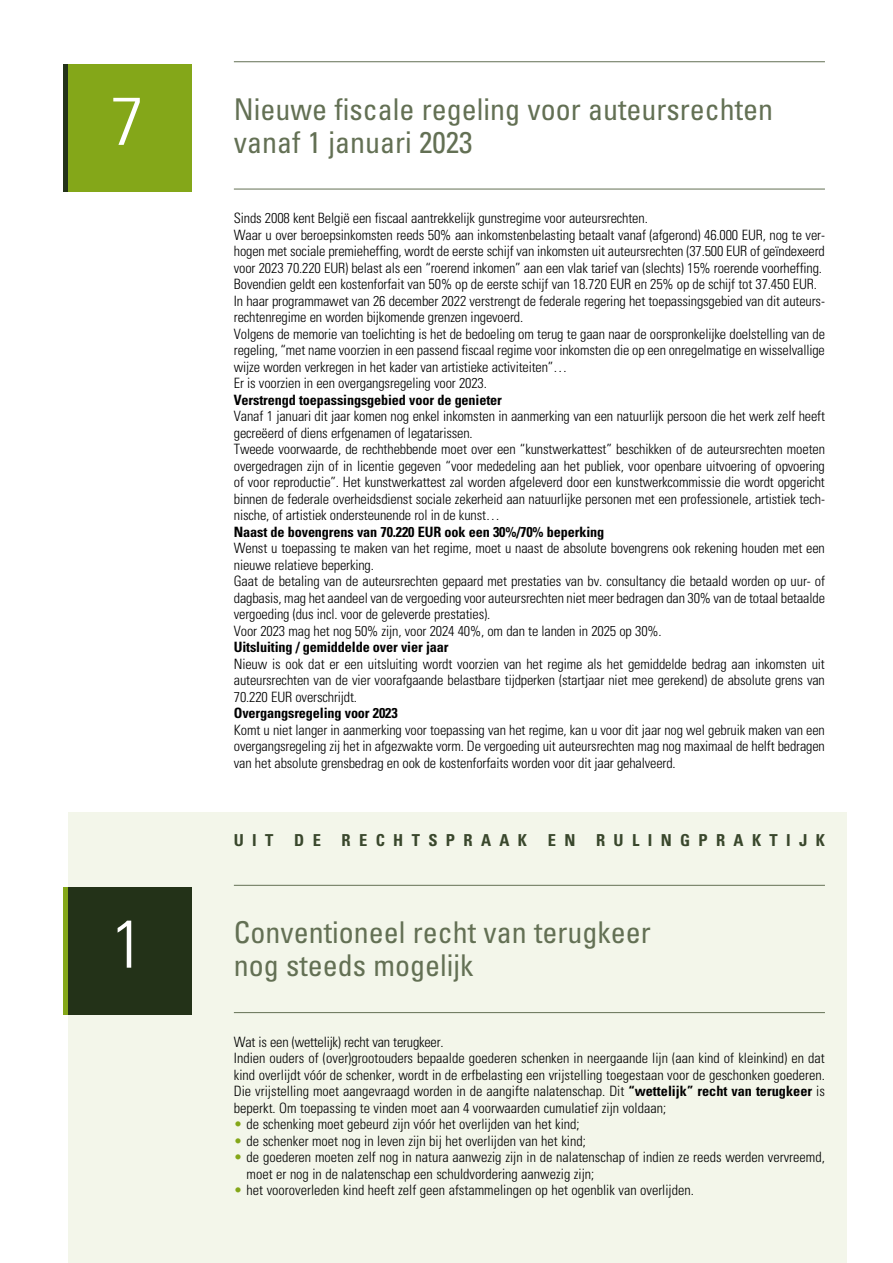
<style>
.page{position:relative;width:893px;height:1263px;background:#fff}
.page>*{position:absolute;margin:0;border:0;box-sizing:border-box;transform-origin:0 0}
.t1{font:300 condensed 67.5px "Univers LT Std";color:#fff;scale:1.11 1}
.t2{font:condensed 30px/33px "Univers LT Std";color:#637054}
.t3{font:700 condensed 16.5px "Univers LT Std";letter-spacing:.505em;color:#39472c}
.t4{font:300 condensed 14.25px/16.5px "Univers LT Std";letter-spacing:-.01em;color:#000}
.t5{font:700 condensed 14.25px "Univers LT Std";letter-spacing:-.01em;color:#000}
.s1{font-weight:700}
.s2{color:#84a719}
</style>
<div class="page">
<div style="left:68px;top:813px;width:778px;height:450px;background:#f3f6ea"></div>
<div style="left:64px;top:887px;width:127px;height:128px;background:#233218"></div>
<hr style="left:234px;top:885px;width:591px;height:1px;background:#637054">
<hr style="left:234px;top:1012px;width:591px;height:1px;background:#637054">
<hr style="left:64px;top:887px;width:4px;height:128px;background:#84a719">
<div style="left:64px;top:64px;width:127px;height:127px;background:#84a719"></div>
<hr style="left:234px;top:61px;width:591px;height:1px;background:#637054">
<hr style="left:234px;top:189px;width:591px;height:1px;background:#637054">
<hr style="left:64px;top:64px;width:4px;height:127px;background:#233218">
<h1 class="t1" style="left:111px;top:81px;width:32px">7</h1>
<h2 class="t2" style="left:234px;top:92px;width:541px">Nieuwe fiscale regeling voor auteursrechten vanaf 1 januari 2023</h2>
<p class="t4" style="left:234px;top:210px;width:593px">Sinds 2008 kent België een fiscaal aantrekkelijk gunstregime voor auteursrechten.<br>Waar u over beroepsinkomsten reeds 50% aan inkomstenbelasting betaalt vanaf (afgerond) 46.000 EUR, nog te ver&shy;hogen met sociale premieheffing, wordt de eerste schijf van inkomsten uit auteursrechten (37.500 EUR of geïndexeerd voor 2023 70.220 EUR) belast als een “roerend inkomen” aan een vlak tarief van (slechts) 15% roerende voorheffing.<br>Bovendien geldt een kostenforfait van 50% op de eerste schijf van 18.720 EUR en 25% op de schijf tot 37.450 EUR.<br>In haar programmawet van 26 december 2022 verstrengt de federale regering het toepassingsgebied van dit auteurs&shy;rechtenregime en worden bijkomende grenzen ingevoerd.<br>Volgens de memorie van toelichting is het de bedoeling om terug te gaan naar de oorspronkelijke doelstelling van de regeling, “met name voorzien in een passend fiscaal regime voor inkomsten die op een onregelmatige en wisselvallige wijze worden verkregen in het kader van artistieke activiteiten”…<br>Er is voorzien in een overgangsregeling voor 2023.</p>
<p class="t5" style="left:234px;top:391px;width:270px">Verstrengd toepassingsgebied voor de genieter</p>
<p class="t4" style="left:234px;top:408px;width:593px">Vanaf 1 januari dit jaar komen nog enkel inkomsten in aanmerking van een natuurlijk persoon die het werk zelf heeft gecreëerd of diens erfgenamen of legatarissen.<br>Tweede voorwaarde, de rechthebbende moet over een “kunstwerkattest” beschikken of de auteursrechten moeten overgedragen zijn of in licentie gegeven “voor mededeling aan het publiek, voor openbare uitvoering of opvoering of voor reproductie”. Het kunstwerkattest zal worden afgeleverd door een kunstwerkcommissie die wordt opgericht binnen de federale overheidsdienst sociale zekerheid aan natuurlijke personen met een professionele, artistiek tech&shy;nische, of artistiek ondersteunende rol in de kunst…</p>
<p class="t5" style="left:234px;top:523px;width:372px">Naast de bovengrens van 70.220 EUR ook een 30%/70% beperking</p>
<p class="t4" style="left:234px;top:540px;width:593px">Wenst u toepassing te maken van het regime, moet u naast de absolute bovengrens ook rekening houden met een nieuwe relatieve beperking.<br>Gaat de betaling van de auteursrechten gepaard met prestaties van bv. consultancy die betaald worden op uur- of dagbasis, mag het aandeel van de vergoeding voor auteursrechten niet meer bedragen dan 30% van de totaal betaalde vergoeding (dus incl. voor de geleverde prestaties).<br>Voor 2023 mag het nog 50% zijn, voor 2024 40%, om dan te landen in 2025 op 30%.</p>
<p class="t5" style="left:234px;top:639px;width:216px">Uitsluiting / gemiddelde over vier jaar</p>
<p class="t4" style="left:234px;top:656px;width:593px;text-align:justify">Nieuw is ook dat er een uitsluiting wordt voorzien van het regime als het gemiddelde bedrag aan inkomsten uit auteursrechten van de vier voorafgaande belastbare tijdperken (startjaar niet mee gerekend) de absolute grens van 70.220 EUR overschrijdt.</p>
<p class="t5" style="left:234px;top:705px;width:165px">Overgangsregeling voor 2023</p>
<p class="t4" style="left:234px;top:722px;width:593px;text-align:justify">Komt u niet langer in aanmerking voor toepassing van het regime, kan u voor dit jaar nog wel gebruik maken van een overgangsregeling zij het in afgezwakte vorm. De vergoeding uit auteursrechten mag nog maximaal de helft bedragen van het absolute grensbedrag en ook de kostenforfaits worden voor dit jaar gehalveerd.</p>
<p class="t3" style="left:234px;top:830px;width:41px">UIT</p>
<p class="t3" style="left:294px;top:830px;width:28px">D E</p>
<p class="t3" style="left:342px;top:830px;width:187px">RECHTSPRAAK</p>
<p class="t3" style="left:548px;top:830px;width:29px">E N</p>
<p class="t3" style="left:596px;top:830px;width:230px">RULINGPRAKTIJK</p>
<h1 class="t1" style="left:111px;top:903px;width:32px">1</h1>
<h2 class="t2" style="left:234px;top:915px;width:418px">Conventioneel recht van terugkeer nog steeds mogelijk</h2>
<p class="t4" style="left:234px;top:1033px;width:593px">Wat is een (wettelijk) recht van terugkeer.<br>Indien ouders of (over)grootouders bepaalde goederen schenken in neergaande lijn (aan kind of kleinkind) en dat kind overlijdt vóór de schenker, wordt in de erfbelasting een vrijstelling toegestaan voor de geschonken goederen.<br>Die vrijstelling moet aangevraagd worden in de aangifte nalatenschap. Dit <span class="s1">“wettelijk” recht van terugkeer</span> is beperkt. Om toepassing te vinden moet aan 4 voorwaarden cumulatief zijn voldaan;</p>
<p class="t4" style="left:234px;top:1116px;width:347px"><span class="s2">•</span> de schenking moet gebeurd zijn vóór het overlijden van het kind;</p>
<p class="t4" style="left:234px;top:1132px;width:353px"><span class="s2">•</span> de schenker moet nog in leven zijn bij het overlijden van het kind;</p>
<p class="t4" style="left:247px;top:1149px;width:580px;text-indent:-13px"><span class="s2">•</span> de goederen moeten zelf nog in natura aanwezig zijn in de nalatenschap of indien ze reeds werden vervreemd, moet er nog in de nalatenschap een schuldvordering aanwezig zijn;</p>
<p class="t4" style="left:234px;top:1182px;width:462px"><span class="s2">•</span> het vooroverleden kind heeft zelf geen afstammelingen op het ogenblik van overlijden.</p>
</div>
